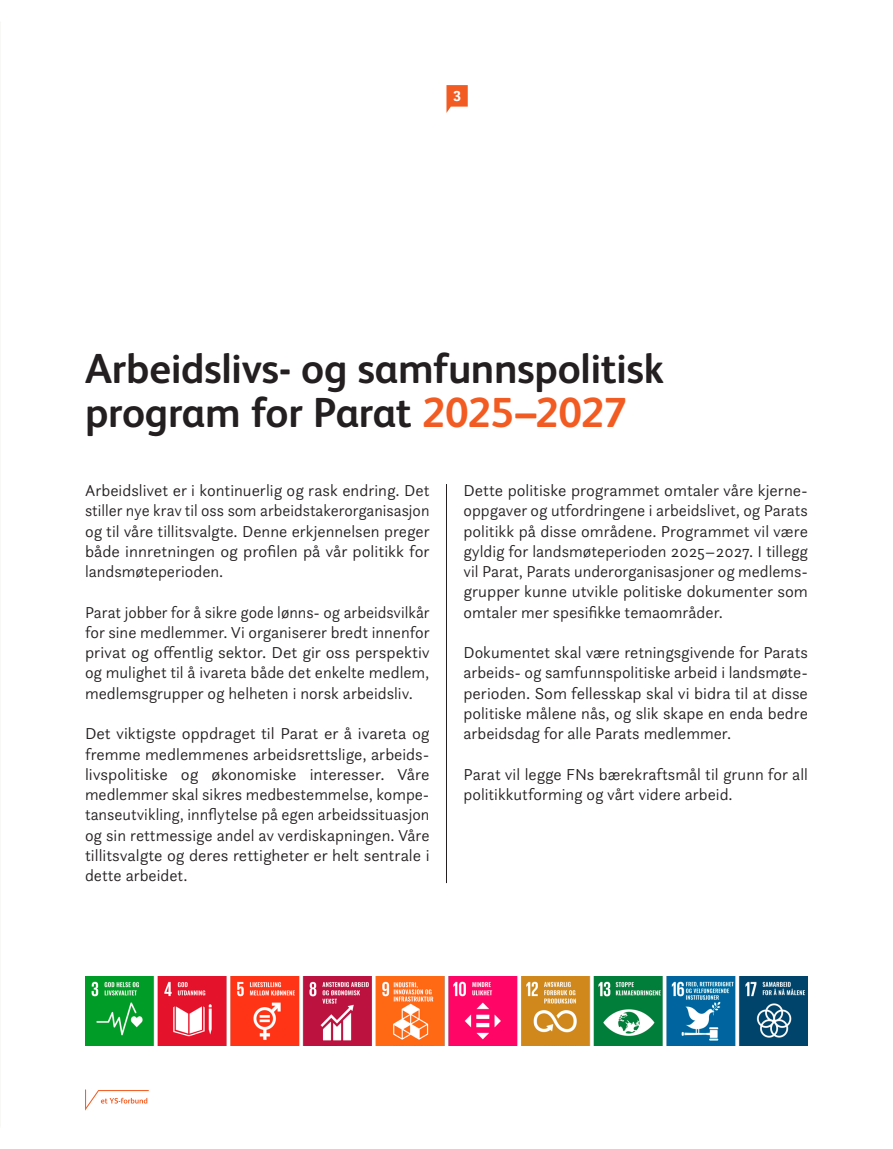
<style>
.page{position:relative;width:893px;height:1149px;background:#fff}
.page>*{position:absolute;margin:0;border:0;box-sizing:border-box;transform-origin:0 0}
.t1{font:700 42px/44.1px "FS Albert";letter-spacing:-.01em;color:#231f20}
.t2{font:300 16.5px/20.2px "Questa Sans";color:#231f20;text-align:justify}
.t3{font:700 15px "Questa Sans";color:#fff}
.s1{color:#f25b21}
</style>
<div class="page">
<svg style="left:446px;top:85px;width:22px;height:28px"></svg>
<svg style="left:85px;top:1089px;width:64px;height:21px"></svg>
<hr style="left:446px;top:484px;width:1px;height:398px;background:#231f20">
<img style="left:85px;top:976px;width:723px;height:69px">
<p class="t3" style="left:453px;top:87px;width:10px">3</p>
<h1 class="t1" style="left:85px;top:346px;width:581px">Arbeidslivs- og samfunnspolitisk program for Parat <span class="s1">2025–2027</span></h1>
<p class="t2" style="left:85px;top:480px;width:346px">Arbeidslivet er i kontinuerlig og rask endring. Det stiller nye krav til oss som arbeidstakerorganisasjon og til våre tillitsvalgte. Denne erkjennelsen preger både innretningen og profilen på vår politikk for landsmøteperioden.</p>
<p class="t2" style="left:85px;top:601px;width:346px">Parat jobber for å sikre gode lønns- og arbeidsvilkår for sine medlemmer. Vi organiserer bredt innenfor privat og offentlig sektor. Det gir oss perspektiv og mulighet til å ivareta både det enkelte medlem, medlemsgrupper og helheten i norsk arbeidsliv.</p>
<p class="t2" style="left:85px;top:723px;width:346px">Det viktigste oppdraget til Parat er å ivareta og fremme medlemmenes arbeidsrettslige, arbeids&shy;livspolitiske og økonomiske interesser. Våre medlemmer skal sikres medbestemmelse, kompe&shy;tanseutvikling, innflytelse på egen arbeidssituasjon og sin rettmessige andel av verdiskapningen. Våre tillitsvalgte og deres rettigheter er helt sentrale i dette arbeidet.</p>
<p class="t2" style="left:463px;top:480px;width:346px">Dette politiske programmet omtaler våre kjerne&shy;oppgaver og utfordringene i arbeidslivet, og Parats politikk på disse områdene. Programmet vil være gyldig for landsmøteperioden 2025–2027. I tillegg vil Parat, Parats underorganisasjoner og medlems&shy;grupper kunne utvikle politiske dokumenter som omtaler mer spesifikke temaområder.</p>
<p class="t2" style="left:463px;top:642px;width:346px;text-align:left">Dokumentet skal være retningsgivende for Parats arbeids- og samfunnspolitiske arbeid i landsmøte&shy;perioden. Som fellesskap skal vi bidra til at disse politiske målene nås, og slik skape en enda bedre arbeidsdag for alle Parats medlemmer.</p>
<p class="t2" style="left:463px;top:763px;width:346px">Parat vil legge FNs bærekraftsmål til grunn for all politikkutforming og vårt videre arbeid.</p>
</div>
